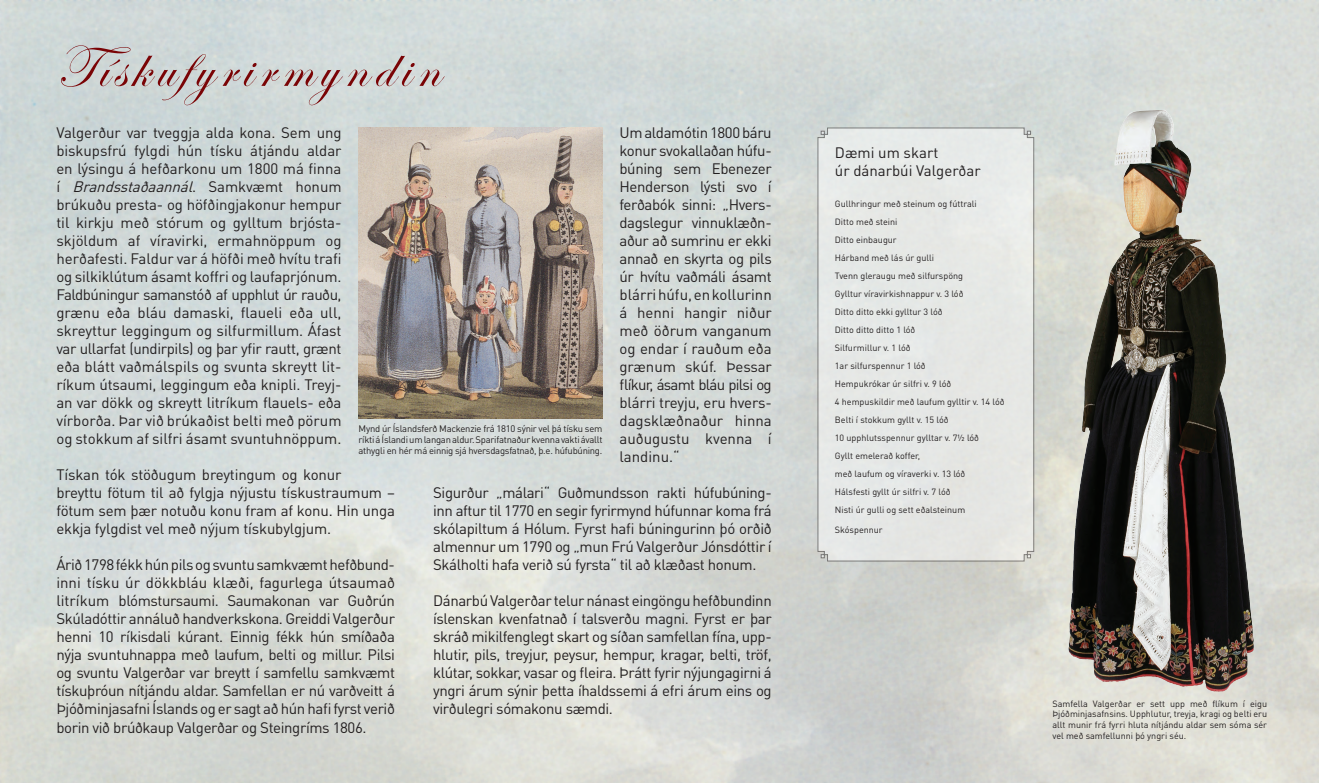
<style>
.page{position:relative;width:1319px;height:783px;background:#fff}
.page>*{position:absolute;margin:0;border:0;box-sizing:border-box;transform-origin:0 0}
.t1{font:60px "Edwardian Script ITC";letter-spacing:.1em;color:#7a0406}
.t2{font:15px/18px "DIN Pro";letter-spacing:-.01em;color:#231f20;text-align:justify}
.t3{font:9.45px/11.3px "DIN Pro";letter-spacing:-.025em;color:#231f20;text-align:justify}
.t4{font:9px/18px "DIN Pro";color:#231f20;text-align:justify}
.s1{font-style:italic}
</style>
<div class="page">
<img style="left:0;top:0;width:1318px;height:782px">
<img style="left:1047px;top:102px;width:229px;height:604px">
<img style="left:358px;top:128px;width:244px;height:291px">
<div style="left:817px;top:128px;width:216px;height:433px;background:#e6e8e6"></div>
<h1 class="t1" style="left:56px;top:34px;width:384px">Tískufyrirmyndin</h1>
<p class="t2" style="left:619px;top:123px;width:154px">Um aldamótin 1800 báru konur svokallaðan húfu&shy;búning sem Ebenezer Henderson lýsti svo í ferðabók sinni: „Hvers&shy;dagslegur vinnuklæðn&shy;aður að sumrinu er ekki annað en skyrta og pils úr hvítu vaðmáli ásamt blárri húfu, en kollurinn á henni hangir niður með öðrum vanganum og endar í rauðum eða grænum skúf. Þessar flíkur, ásamt bláu pilsi og blárri treyju, eru hvers&shy;dagsklæðnaður hinna auðugustu kvenna í landinu.“</p>
<p class="t2" style="left:433px;top:483px;width:340px">Sigurður „málari“ Guðmundsson rakti húfubúning&shy;inn aftur til 1770 en segir fyrirmynd húfunnar koma frá skólapiltum á Hólum. Fyrst hafi búningurinn þó orðið almennur um 1790 og „mun Frú Valgerður Jónsdóttir í Skálholti hafa verið sú fyrsta“ til að klæðast honum.</p>
<p class="t2" style="left:433px;top:591px;width:340px">Dánarbú Valgerðar telur nánast eingöngu hefðbundinn íslenskan kvenfatnað í talsverðu magni. Fyrst er þar skráð mikilfenglegt skart og síðan samfellan fína, upp&shy;hlutir, pils, treyjur, peysur, hempur, kragar, belti, tröf, klútar, sokkar, vasar og fleira. Þrátt fyrir nýjungagirni á yngri árum sýnir þetta íhaldssemi á efri árum eins og virðulegri sómakonu sæmdi.</p>
<p class="t2" style="left:56px;top:123px;width:286px">Valgerður var tveggja alda kona. Sem ung biskupsfrú fylgdi hún tísku átjándu aldar en lýsingu á hefðarkonu um 1800 má finna í <span class="s1">Brandsstaðaannál</span>. S a m kvæ m t h o n u m brúkuðu presta- og höfðingjakonur hempur til kirkju með stórum og gylltum brjósta&shy;skjöldum af víravirki, ermahnöppum og herðafesti. Faldur var á höfði með hvítu trafi og silkiklútum ásamt koffri og laufaprjónum.<br>Faldbúningur samanstóð af upphlut úr rauðu, grænu eða bláu damaski, flaueli eða ull, skreyttur leggingum og silfurmillum. Áfast var ullarfat (undirpils) og þar yfir rautt, grænt eða blátt vaðmálspils og svunta skreytt lit&shy;ríkum útsaumi, leggingum eða knipli. Treyj&shy;an var dökk og skreytt litríkum flauels- eða vírborða. Þar við brúkaðist belti með pörum og stokkum af silfri ásamt svuntuhnöppum.</p>
<p class="t2" style="left:56px;top:465px;width:340px;text-align:left">Tískan tók stöðugum breytingum og konur<br>breyttu fötum til að fylgja nýjustu tískustraumum – fötum sem þær notuðu konu fram af konu. Hin unga ekkja fylgdist vel með nýjum tískubylgjum.</p>
<p class="t2" style="left:56px;top:555px;width:340px">Árið 1798 fékk hún pils og svuntu samkvæmt hefðbund&shy;inni tísku úr dökkbláu klæði, fagurlega útsaumað litríkum blómstursaumi. Saumakonan var Guðrún Skúladóttir annáluð handverkskona. Greiddi Valgerður henni 10 ríkisdali kúrant. Einnig fékk hún smíðaða nýja svuntuhnappa með laufum, belti og millur. Pilsi og svuntu Valgerðar var breytt í samfellu samkvæmt tískuþróun nítjándu aldar. Samfellan er nú varðveitt á Þjóðminjasafni Íslands og er sagt að hún hafi fyrst verið borin við brúðkaup Valgerðar og Steingríms 1806.</p>
<p class="t3" style="left:358px;top:422px;width:245px">Mynd úr Íslandsferð Mackenzie frá 1810 sýnir vel þá tísku sem ríkti á Íslandi um langan aldur. Sparifatnaður kvenna vakti ávallt athygli en hér má einnig sjá hversdagsfatnað, þ.e. húfubúning.</p>
<p class="t2" style="left:834px;top:143px;width:147px">Dæmi um skart<br>úr dánarbúi Valgerðar</p>
<p class="t4" style="left:834px;top:194px;width:171px;text-align:left">Gullhringur með steinum og fúttrali<br>Ditto með steini<br>Ditto einbaugur<br>Hárband með lás úr gulli<br>Tvenn gleraugu með silfurspöng<br>Gylltur víravirkishnappur v. 3 lóð<br>Ditto ditto ekki gylltur 3 lóð<br>Ditto ditto ditto 1 lóð<br>Silfurmillur v. 1 lóð<br>1ar silfurspennur 1 lóð<br>Hempukrókar úr silfri v. 9 lóð<br>4 hempuskildir með laufum gylltir v. 14 lóð<br>Belti í stokkum gyllt v. 15 lóð<br>10 upphlutsspennur gylltar v. 7½ lóð<br>Gyllt emelerað koffer,<br>með laufum og víraverki v. 13 lóð<br>Hálsfesti gyllt úr silfri v. 7 lóð<br>Nisti úr gulli og sett eðalsteinum</p>
<p class="t4" style="left:834px;top:520px;width:49px">Skóspennur</p>
<p class="t4" style="left:1052px;top:697px;width:216px;line-height:10.8px">Samfella Valgerðar er sett upp með flíkum í eigu Þjóðminjasafnsins. Upphlutur, treyja, kragi og belti eru allt munir frá fyrri hluta nítjándu aldar sem sóma sér vel með samfellunni þó yngri séu.</p>
</div>
